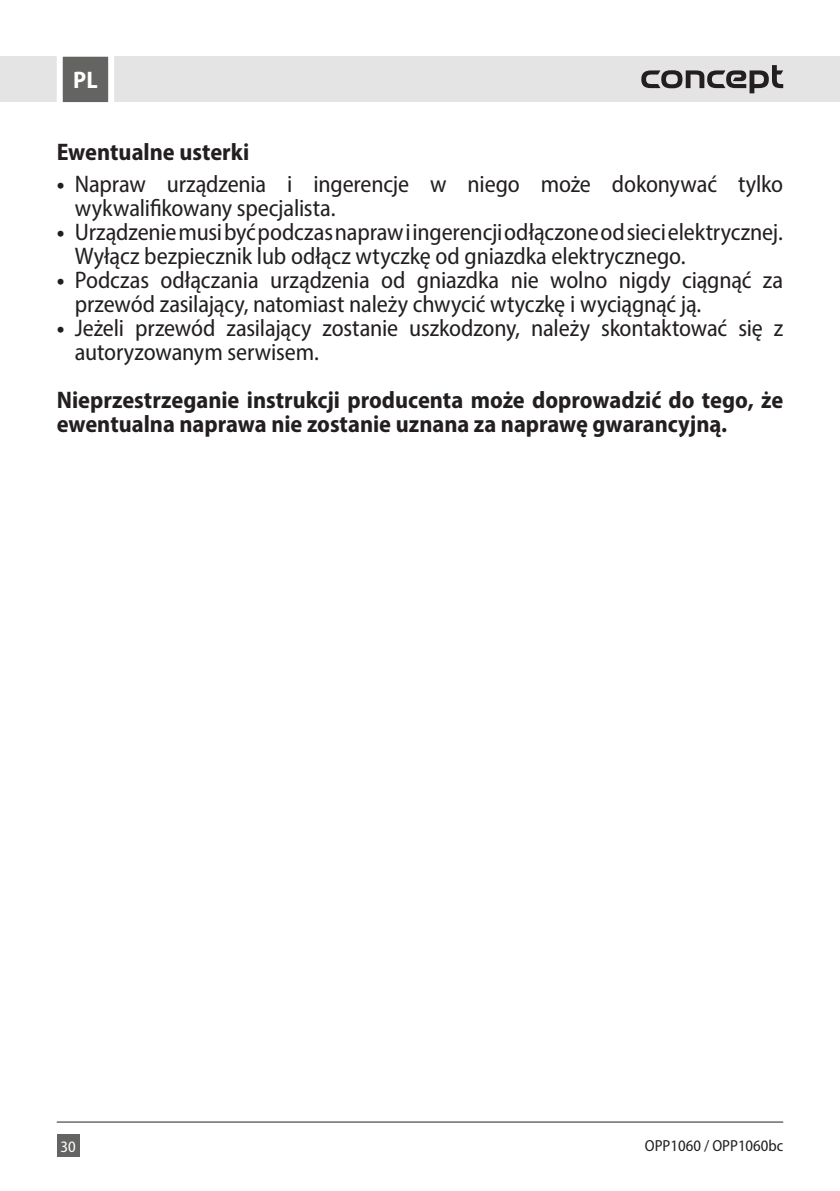
<style>
.page{position:relative;width:840px;height:1191px;background:#fff}
.page>*{position:absolute;margin:0;border:0;box-sizing:border-box;transform-origin:0 0}
.t1{font:semi-condensed 24px/24px "Myriad Pro";letter-spacing:-.01em;color:#231f20}
.t2{font:700 semi-condensed 24px/24px "Myriad Pro";color:#231f20}
.t3{font:700 semi-condensed 24px "Myriad Pro";color:#fff}
.t4{font:semi-condensed 16px "Myriad Pro";color:#231f20}
.t5{font:semi-condensed 16px "Myriad Pro";color:#fff}
.s1{font-weight:700}
</style>
<div class="page">
<div style="left:0;top:57px;width:839px;height:45px;background:#e4e4e4"></div>
<div style="left:57px;top:1134px;width:22px;height:23px;background:#646463"></div>
<svg style="left:54px;top:56px;width:63px;height:47px;background:#909090"></svg>
<hr style="left:57px;top:1121px;width:725px;height:1px;background:#231f20">
<svg style="left:641px;top:65px;width:141px;height:28px"></svg>
<p class="t3" style="left:73px;top:65px;width:26px">PL</p>
<p class="t2" style="left:57px;top:139px;width:194px">Ewentualne usterki</p>
<p class="t1" style="left:75px;top:172px;width:709px;text-indent:-18px"><span class="s1">•</span> Napraw urządzenia i ingerencje w niego może dokonywać tylko wykwalifikowany specjalista.</p>
<p class="t1" style="left:75px;top:220px;width:709px;text-indent:-18px"><span class="s1">•</span> Urządzenie musi być podczas napraw i ingerencji odłączone od sieci elektrycznej.<br>Wyłącz bezpiecznik lub odłącz wtyczkę od gniazdka elektrycznego.</p>
<p class="t1" style="left:75px;top:268px;width:709px;text-indent:-18px"><span class="s1">•</span> Podczas odłączania urządzenia od gniazdka nie wolno nigdy ciągnąć za przewód zasilający, natomiast należy chwycić wtyczkę i wyciągnąć ją.</p>
<p class="t1" style="left:75px;top:316px;width:709px;text-indent:-18px"><span class="s1">•</span> Jeżeli przewód zasilający zostanie uszkodzony, należy skontaktować się z autoryzowanym serwisem.</p>
<p class="t2" style="left:57px;top:387px;width:727px">Nieprzestrzeganie instrukcji producenta może doprowadzić do tego, że ewentualna naprawa nie zostanie uznana za naprawę gwarancyjną.</p>
<p class="t5" style="left:60px;top:1136px;width:17px">30</p>
<p class="t4" style="left:644px;top:1135px;width:140px">OPP1060 / OPP1060bc</p>
</div>
